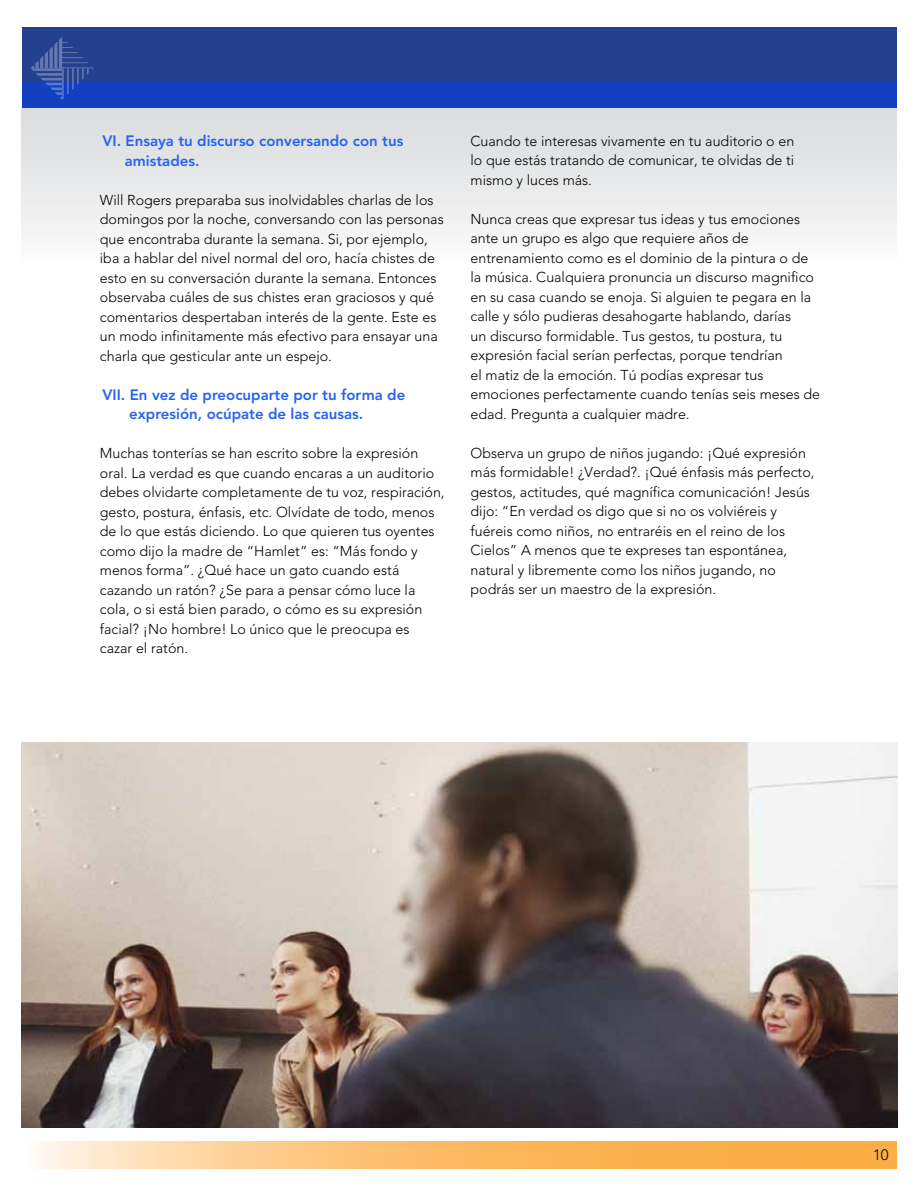
<style>
.page{position:relative;width:918px;height:1188px;background:#fff}
.page>*{position:absolute;margin:0;border:0;box-sizing:border-box;transform-origin:0 0}
.t1{font:800 15px/19.5px "Avenir LT Std";color:#2763f2}
.t2{font:300 15px "Avenir LT Std";color:#000}
.t3{font:300 14.25px/19.5px "Avenir LT Std";color:#000}
</style>
<div class="page">
<div style="left:22px;top:28px;width:874px;height:58px;background:#25408f"></div>
<svg style="left:36px;top:1142px;width:860px;height:26px;background:#fcc174"></svg>
<div style="left:22px;top:81px;width:874px;height:27px;background:#1240be"></div>
<div style="left:22px;top:108px;width:874px;height:154px;background:linear-gradient(to bottom,#d9dadc,#fafafb)"></div>
<svg style="left:31px;top:37px;width:63px;height:63px"></svg>
<img style="left:22px;top:742px;width:876px;height:386px">
<p class="t1" style="left:125px;top:131px;width:280px;text-indent:-22px">VI. Ensaya tu discurso conversando con tus amistades.</p>
<p class="t3" style="left:100px;top:190px;width:345px">Will Rogers preparaba sus inolvidables charlas de los domingos por la noche, conversando con las personas que encontraba durante la semana. Si, por ejemplo, iba a hablar del nivel normal del oro, hacía chistes de esto en su conversación durante la semana. Entonces observaba cuáles de sus chistes eran graciosos y qué comentarios despertaban interés de la gente. Este es un modo infinitamente más efectivo para ensayar una charla que gesticular ante un espejo.</p>
<p class="t1" style="left:129px;top:385px;width:278px;text-indent:-27px">VII. En vez de preocuparte por tu forma de expresión, ocúpate de las causas.</p>
<p class="t3" style="left:100px;top:444px;width:346px">Muchas tonterías se han escrito sobre la expresión oral. La verdad es que cuando encaras a un auditorio debes olvidarte completamente de tu voz, respiración, gesto, postura, énfasis, etc. Olvídate de todo, menos de lo que estás diciendo. Lo que quieren tus oyentes como dijo la madre de “Hamlet” es: “Más fondo y menos forma”. ¿Qué hace un gato cuando está cazando un ratón? ¿Se para a pensar cómo luce la cola, o si está bien parado, o cómo es su expresión facial? ¡No hombre! Lo único que le preocupa es cazar el ratón.</p>
<p class="t3" style="left:471px;top:131px;width:325px;text-align:justify">Cuando te interesas vivamente en tu auditorio o en lo que estás tratando de comunicar, te olvidas de ti mismo y luces más.</p>
<p class="t3" style="left:471px;top:209px;width:351px">Nunca creas que expresar tus ideas y tus emociones ante un grupo es algo que requiere años de entrenamiento como es el dominio de la pintura o de la música. Cualquiera pronuncia un discurso magnifico en su casa cuando se enoja. Si alguien te pegara en la calle y sólo pudieras desahogarte hablando, darías<br>un discurso formidable. Tus gestos, tu postura, tu expresión facial serían perfectas, porque tendrían<br>el matiz de la emoción. Tú podías expresar tus emociones perfectamente cuando tenías seis meses de edad. Pregunta a cualquier madre.</p>
<p class="t3" style="left:471px;top:443px;width:345px">Observa un grupo de niños jugando: ¡Qué expresión más formidable! ¿Verdad?. ¡Qué énfasis más perfecto, gestos, actitudes, qué magnífica comunicación! Jesús dijo: “En verdad os digo que si no os volviéreis y fuéreis como niños, no entraréis en el reino de los Cielos” A menos que te expreses tan espontánea, natural y libremente como los niños jugando, no podrás ser un maestro de la expresión.</p>
<p class="t2" style="left:873px;top:1146px;width:17px">10</p>
</div>
